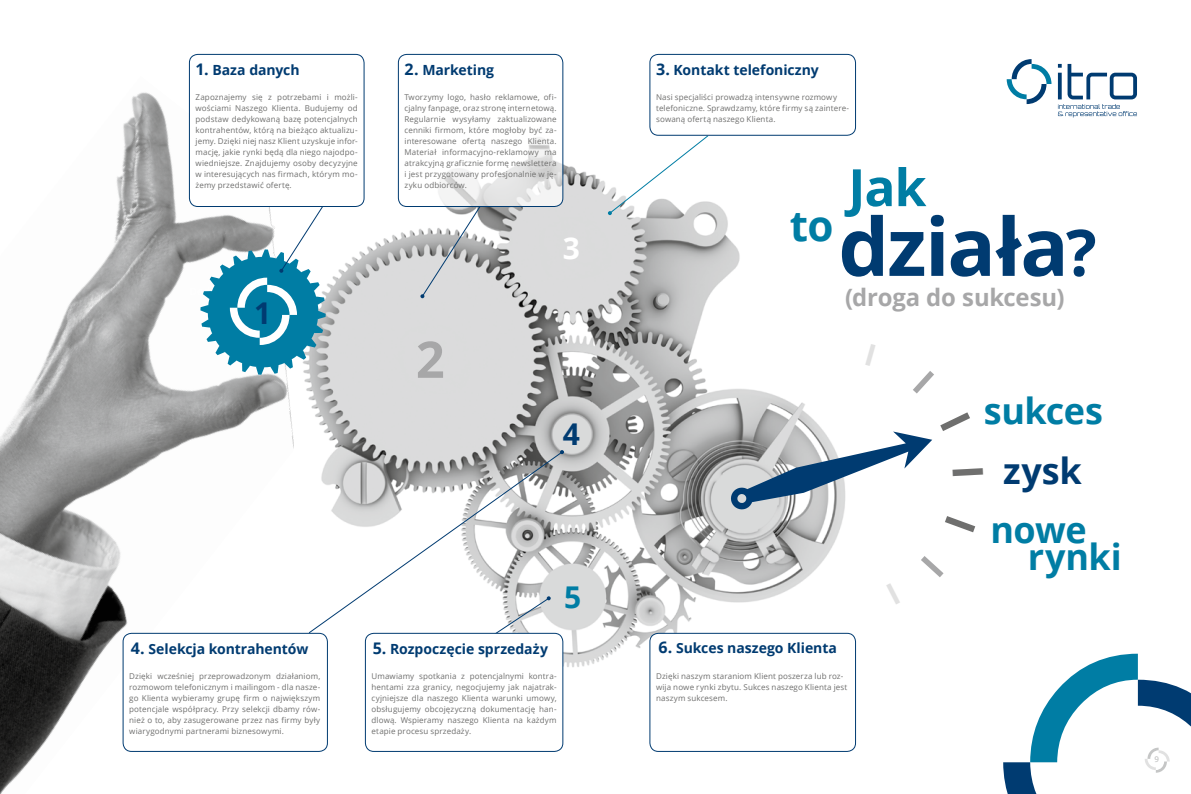
<style>
.page{position:relative;width:1191px;height:794px;background:#fff}
.page>*{position:absolute;margin:0;border:0;box-sizing:border-box;transform-origin:0 0}
.t1{font:700 80.3px "Open Sans";letter-spacing:-.02em;color:#003b71}
.t2{font:700 51.5px "Open Sans";color:#007da4}
.t3{font:700 50.4px "Open Sans";color:#a7a7a8}
.t4{font:700 42.2px "Open Sans";color:#007da4}
.t5{font:700 36px/27px "Open Sans";letter-spacing:-.015em;color:#007da4}
.t6{font:700 36px "Open Sans";color:#003b71}
.t7{font:700 30px "Open Sans";color:#003b71}
.t8{font:700 30px "Open Sans";color:#fff}
.t9{font:700 30px "Open Sans";color:#007da4}
.t10{font:700 23.9px "Open Sans";letter-spacing:-.01em;color:#a7a7a8}
.t11{font:700 14px "Open Sans";letter-spacing:-.005em;color:#003b71}
.t12{font:8px/11px "Open Sans";letter-spacing:.015em;color:#6f6f6e;text-align:justify}
.t13{font:600 8px "Open Sans";color:#c5c6c6}
.s1{font-size:16px}
.s2{font-size:64.2px}
</style>
<div class="page">
<img style="left:0;top:76px;width:398px;height:718px">
<img style="left:295px;top:128px;width:557px;height:557px">
<svg style="left:1006px;top:59px;width:45px;height:45px"></svg>
<svg style="left:1058px;top:64px;width:79px;height:53px"></svg>
<svg style="left:729px;top:431px;width:203px;height:79px"></svg>
<svg style="left:608px;top:134px;width:101px;height:81px"></svg>
<svg style="left:308px;top:451px;width:255px;height:183px"></svg>
<svg style="left:560px;top:450px;width:4px;height:4px"></svg>
<svg style="left:420px;top:207px;width:61px;height:91px"></svg>
<svg style="left:200px;top:207px;width:126px;height:168px"></svg>
<div style="left:189px;top:54px;width:175px;height:152px;background:#fff;border-radius:9px"></div>
<div style="left:189px;top:54px;width:175px;height:153px;border:1px solid #003b71;border-radius:9px"></div>
<div style="left:398px;top:54px;width:165px;height:152px;background:#fff;border-radius:9px"></div>
<div style="left:398px;top:54px;width:165px;height:153px;border:1px solid #003b71;border-radius:9px"></div>
<div style="left:650px;top:54px;width:205px;height:81px;background:#fff;border-radius:9px"></div>
<div style="left:649px;top:54px;width:207px;height:82px;border:1px solid #003b71;border-radius:9px"></div>
<div style="left:650px;top:633px;width:205px;height:118px;background:#fff;border-radius:9px"></div>
<div style="left:649px;top:633px;width:207px;height:119px;border:1px solid #003b71;border-radius:9px"></div>
<div style="left:123px;top:633px;width:204px;height:118px;background:#fff;border-radius:9px"></div>
<div style="left:123px;top:633px;width:205px;height:119px;border:1px solid #003b71;border-radius:9px"></div>
<div style="left:365px;top:633px;width:198px;height:118px;background:#fff;border-radius:9px"></div>
<div style="left:365px;top:633px;width:198px;height:119px;border:1px solid #003b71;border-radius:9px"></div>
<svg style="left:1003px;top:653px;width:188px;height:141px"></svg>
<h3 class="t11" style="left:196px;top:60px;width:105px"><span class="s1">1.</span> Baza danych</h3>
<h3 class="t11" style="left:404px;top:60px;width:91px"><span class="s1">2.</span> Marketing</h3>
<h3 class="t11" style="left:656px;top:60px;width:164px"><span class="s1">3.</span> Kontakt telefoniczny</h3>
<p class="t12" style="left:196px;top:91px;width:164px">Zapoznajemy się z potrzebami i możli&shy;wościami Naszego Klienta. Budujemy od podstaw dedykowaną bazę potencjalnych kontrahentów, którą na bieżąco aktualizu&shy;jemy. Dzięki niej nasz Klient uzyskuje infor&shy;mację, jakie rynki będą dla niego najodpo&shy;wiedniejsze. Znajdujemy osoby decyzyjne w interesujących nas firmach, którym mo&shy;żemy przedstawić ofertę.</p>
<p class="t12" style="left:404px;top:91px;width:154px">Tworzymy logo, hasło reklamowe, ofi&shy;cjalny fanpage, oraz stronę internetową.<br>Regularnie wysyłamy zaktualizowane cenniki firmom, które mogłoby być za&shy;interesowane ofertą naszego Klienta.<br>Materiał informacyjno-reklamowy ma atrakcyjną graficznie formę newslettera i jest przygotowany profesjonalnie w ję&shy;zyku odbiorców.</p>
<p class="t12" style="left:656px;top:91px;width:194px;text-align:left">Nasi specjaliści prowadzą intensywne rozmowy telefoniczne. Sprawdzamy, które firmy są zaintere&shy;sowaną ofertą naszego Klienta.</p>
<h2 class="t2" style="left:848px;top:151px;width:80px">Jak</h2>
<h3 class="t4" style="left:789px;top:196px;width:45px">to</h3>
<h1 class="t1" style="left:838px;top:190px;width:260px">działa<span class="s2">?</span></h1>
<h3 class="t8" style="left:563px;top:227px;width:19px">3</h3>
<h3 class="t7" style="left:254px;top:291px;width:19px">1</h3>
<h3 class="t3" style="left:416px;top:324px;width:30px">2</h3>
<h3 class="t7" style="left:563px;top:413px;width:19px">4</h3>
<h3 class="t11" style="left:131px;top:638px;width:179px"><span class="s1">4.</span> Selekcja kontrahentów</h3>
<p class="t12" style="left:129px;top:670px;width:193px">Dzięki wcześniej przeprowadzonym działaniom, rozmowom telefonicznym i mailingom - dla nasze&shy;go Klienta wybieramy grupę firm o największym potencjale współpracy. Przy selekcji dbamy rów&shy;nież o to, aby zasugerowane przez nas firmy były wiarygodnymi partnerami biznesowymi.</p>
<h3 class="t9" style="left:564px;top:576px;width:19px">5</h3>
<h3 class="t11" style="left:373px;top:638px;width:177px"><span class="s1">5.</span> Rozpoczęcie sprzedaży</h3>
<p class="t12" style="left:371px;top:670px;width:186px">Umawiamy spotkania z potencjalnymi kontra&shy;hentami zza granicy, negocjujemy jak najatrak&shy;cyjniejsze dla naszego Klienta warunki umowy, obsługujemy obcojęzyczną dokumentację han&shy;dlową. Wspieramy naszego Klienta na każdym etapie procesu sprzedaży.</p>
<h3 class="t10" style="left:845px;top:280px;width:221px">(droga do sukcesu)</h3>
<h3 class="t11" style="left:658px;top:638px;width:180px"><span class="s1">6.</span> Sukces naszego Klienta</h3>
<p class="t12" style="left:656px;top:670px;width:193px;text-align:left">Dzięki naszym staraniom Klient poszerza lub roz&shy;wija nowe rynki zbytu. Sukces naszego Klienta jest naszym sukcesem.</p>
<h3 class="t5" style="left:984px;top:396px;width:120px">sukces</h3>
<h3 class="t6" style="left:1003px;top:445px;width:80px">zysk</h3>
<h3 class="t5" style="left:1027px;top:515px;width:96px;text-indent:-37px">nowe rynki</h3>
<p class="t13" style="left:1154px;top:754px;width:6px">9</p>
</div>
